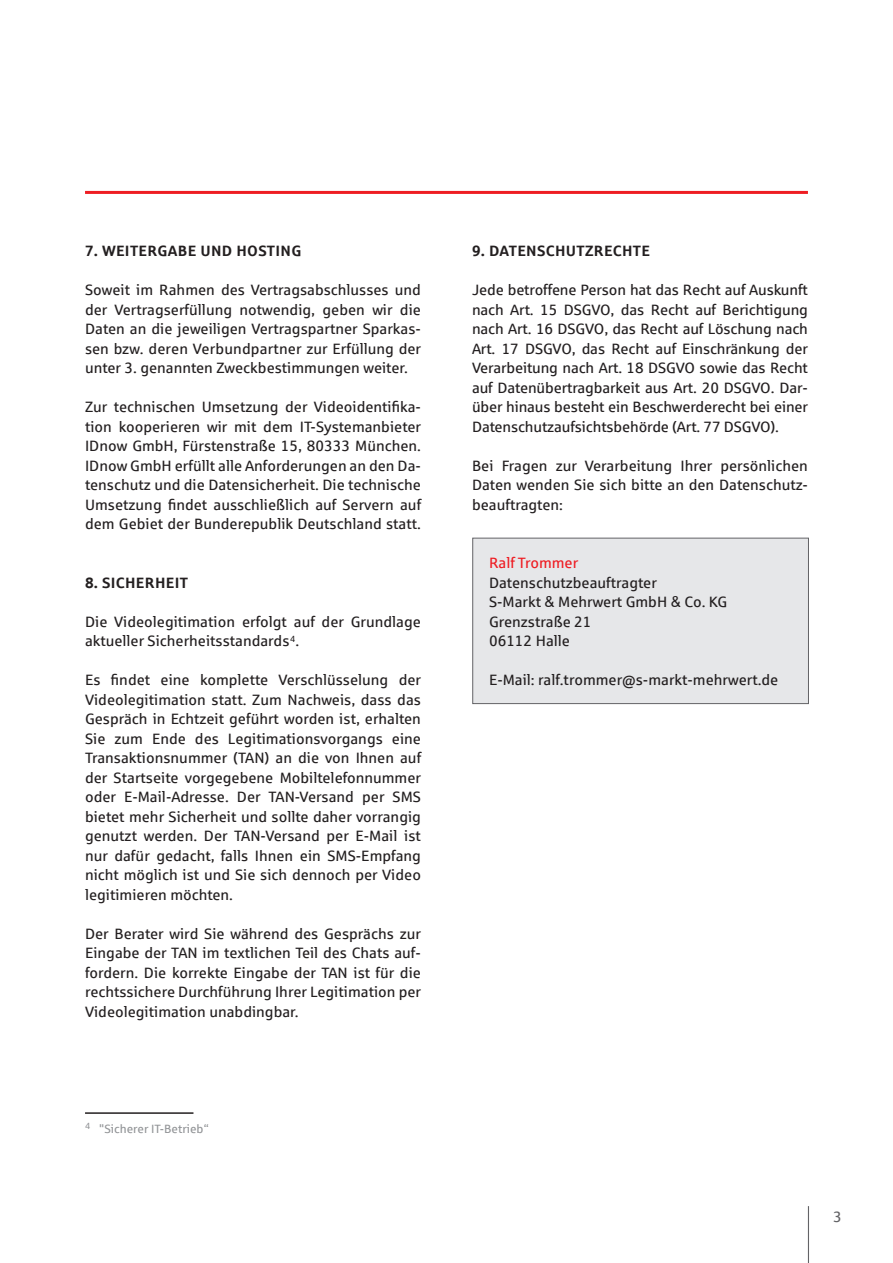
<style>
.page{position:relative;width:893px;height:1263px;background:#fff}
.page>*{position:absolute;margin:0;border:0;box-sizing:border-box;transform-origin:0 0}
.t1{font:15px/19.5px "Sparkasse Rg";color:#231f20;text-align:justify}
.t2{font:700 15px "Sparkasse Rg";letter-spacing:.02em;color:#231f20}
.t3{font:15px "Sparkasse Rg";color:#ee1d23}
.t4{font:15px "Sparkasse Rg";color:#636366}
.t5{font:12px "Sparkasse Rg";color:#939598}
</style>
<div class="page">
<hr style="left:85px;top:191px;width:723px;height:3px;background:#ee1d23">
<hr style="left:808px;top:1206px;width:1px;height:57px;background:#636366">
<div style="left:472px;top:538px;width:337px;height:166px;background:#e6e7e9;border:1px solid #636366"></div>
<hr style="left:85px;top:1112px;width:108px;height:2px;background:#231f20">
<p class="t2" style="left:85px;top:241px;width:218px">7. WEITERGABE UND HOSTING</p>
<p class="t1" style="left:85px;top:280px;width:338px">Soweit im Rahmen des Vertragsabschlusses und der Vertragserfüllung notwendig, geben wir die Daten an die jeweiligen Vertragspartner Sparkas&shy;sen bzw. deren Verbundpartner zur Erfüllung der unter 3. genannten Zweckbestimmungen weiter.</p>
<p class="t1" style="left:85px;top:397px;width:338px">Zur technischen Umsetzung der Videoidentifika&shy;tion kooperieren wir mit dem IT-Systemanbieter IDnow GmbH, Fürstenstraße 15, 80333 München.<br>IDnow GmbH erfüllt alle Anforderungen an den Da&shy;tenschutz und die Datensicherheit. Die technische Umsetzung findet ausschließlich auf Servern auf dem Gebiet der Bunderepublik Deutschland statt.</p>
<p class="t2" style="left:85px;top:573px;width:105px">8. SICHERHEIT</p>
<p class="t1" style="left:85px;top:611px;width:337px">Die Videolegitimation erfolgt auf der Grundlage aktueller Sicherheitsstandards<sup>4</sup>.</p>
<p class="t1" style="left:85px;top:670px;width:338px">Es findet eine komplette Verschlüsselung der Videolegitimation statt. Zum Nachweis, dass das Gespräch in Echtzeit geführt worden ist, erhalten Sie zum Ende des Legitimationsvorgangs eine Transaktionsnummer (TAN) an die von Ihnen auf der Startseite vorgegebene Mobiltelefonnummer oder E-Mail-Adresse. Der TAN-Versand per SMS bietet mehr Sicherheit und sollte daher vorrangig genutzt werden. Der TAN-Versand per E-Mail ist nur dafür gedacht, falls Ihnen ein SMS-Empfang nicht möglich ist und Sie sich dennoch per Video legitimieren möchten.</p>
<p class="t1" style="left:85px;top:923px;width:338px">Der Berater wird Sie während des Gesprächs zur Eingabe der TAN im textlichen Teil des Chats auf&shy;fordern. Die korrekte Eingabe der TAN ist für die rechtssichere Durchführung Ihrer Legitimation per Videolegitimation unabdingbar.</p>
<p class="t5" style="left:85px;top:1121px;width:125px"><sup>4</sup> "Sicherer IT-Betrieb“</p>
<p class="t2" style="left:472px;top:241px;width:180px">9. DATENSCHUTZRECHTE</p>
<p class="t1" style="left:472px;top:280px;width:338px">Jede betroffene Person hat das Recht auf Auskunft nach Art. 15 DSGVO, das Recht auf Berichtigung nach Art. 16 DSGVO, das Recht auf Löschung nach Art. 17 DSGVO, das Recht auf Einschränkung der Verarbeitung nach Art. 18 DSGVO sowie das Recht auf Datenübertragbarkeit aus Art. 20 DSGVO. Dar&shy;über hinaus besteht ein Beschwerderecht bei einer Datenschutzaufsichtsbehörde (Art. 77 DSGVO).</p>
<p class="t1" style="left:472px;top:455px;width:337px">Bei Fragen zur Verarbeitung Ihrer persönlichen Daten wenden Sie sich bitte an den Datenschutz&shy;beauftragten:</p>
<p class="t3" style="left:489px;top:554px;width:91px">Ralf Trommer</p>
<p class="t1" style="left:489px;top:572px;width:240px;text-align:left">Datenschutzbeauftragter<br>S-Markt &amp; Mehrwert GmbH &amp; Co. KG<br>Grenzstraße 21<br>06112 Halle</p>
<p class="t1" style="left:489px;top:670px;width:291px">E-Mail: ralf.trommer@s-markt-mehrwert.de</p>
<p class="t4" style="left:833px;top:1207px;width:10px">3</p>
</div>
